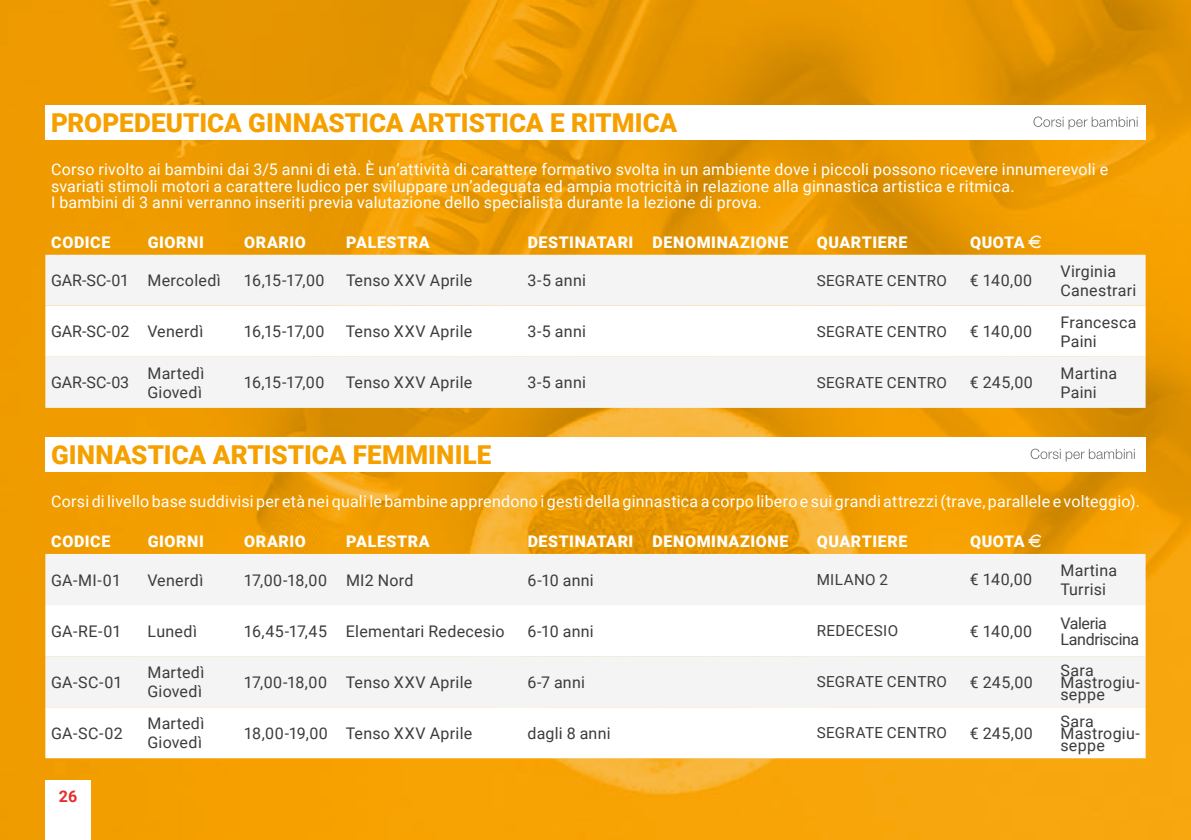
<style>
.page{position:relative;width:1191px;height:840px;background:#fff}
.page>*{position:absolute;margin:0;border:0;box-sizing:border-box;transform-origin:0 0}
.t1{font:900 26px "Roboto";color:#f6a000}
.t2{font:16px/19.2px "Roboto";letter-spacing:.015em;color:#3c3c3b}
.t3{font:16px/16px "Roboto";letter-spacing:.015em;color:#fff}
.t4{font:900 16px "Roboto";letter-spacing:.035em;color:#fff}
.t5{font:16px/16px "Roboto";letter-spacing:-.025em;color:#3c3c3b}
.t6{font:700 16px "Roboto";color:#e62d2d}
.t7{font:15.2px "Roboto";letter-spacing:.025em;color:#3c3c3b}
.s1{font-family:"Euro font";font-weight:400}
</style>
<div class="page">
<img style="left:0;top:0;width:1191px;height:839px">
<div style="left:45px;top:437px;width:1100px;height:34px;background:#fff"></div>
<div style="left:45px;top:553px;width:1100px;height:51px;background:#f4f4f4"></div>
<svg style="left:45px;top:604px;width:1100px;height:153px"></svg>
<svg style="left:1030px;top:448px;width:104px;height:13px"></svg>
<div style="left:45px;top:105px;width:1100px;height:34px;background:#fff"></div>
<div style="left:45px;top:254px;width:1100px;height:153px;background:#f4f4f4"></div>
<svg style="left:45px;top:305px;width:1100px;height:51px"></svg>
<svg style="left:1033px;top:116px;width:104px;height:13px"></svg>
<div style="left:45px;top:780px;width:46px;height:59px;background:#fff"></div>
<h1 class="t1" style="left:51px;top:105px;width:628px">PROPEDEUTICA GINNASTICA ARTISTICA E RITMICA</h1>
<p class="t3" style="left:51px;top:161px;width:1058px">Corso rivolto ai bambini dai 3/5 anni di età. È un’attività di carattere formativo svolta in un ambiente dove i piccoli possono ricevere innumerevoli e svariati stimoli motori a carattere ludico per sviluppare un’adeguata ed ampia motricità in relazione alla ginnastica artistica e ritmica.<br>I bambini di 3 anni verranno inseriti previa valutazione dello specialista durante la lezione di prova.</p>
<p class="t4" style="left:51px;top:231px;width:60px">CODICE</p>
<p class="t4" style="left:148px;top:231px;width:58px">GIORNI</p>
<p class="t4" style="left:244px;top:231px;width:63px">ORARIO</p>
<p class="t4" style="left:346px;top:231px;width:85px">PALESTRA</p>
<p class="t4" style="left:528px;top:231px;width:262px">DESTINATARI DENOMINAZIONE</p>
<p class="t4" style="left:817px;top:231px;width:92px">QUARTIERE</p>
<p class="t4" style="left:970px;top:231px;width:74px">QUOTA <span class="s1">K</span></p>
<p class="t2" style="left:51px;top:270px;width:171px">GAR-SC-01 Mercoledì</p>
<p class="t2" style="left:244px;top:270px;width:82px">16,15-17,00</p>
<p class="t2" style="left:346px;top:270px;width:128px">Tenso XXV Aprile</p>
<p class="t2" style="left:527px;top:270px;width:60px">3-5 anni</p>
<p class="t7" style="left:816px;top:270px;width:132px">SEGRATE CENTRO</p>
<p class="t2" style="left:969px;top:270px;width:64px">€ 140,00</p>
<p class="t2" style="left:1060px;top:260px;width:77px">Virginia<br>Canestrari</p>
<p class="t2" style="left:51px;top:321px;width:154px">GAR-SC-02 Venerdì</p>
<p class="t2" style="left:244px;top:321px;width:82px">16,15-17,00</p>
<p class="t2" style="left:346px;top:321px;width:128px">Tenso XXV Aprile</p>
<p class="t2" style="left:527px;top:321px;width:60px">3-5 anni</p>
<p class="t7" style="left:816px;top:321px;width:132px">SEGRATE CENTRO</p>
<p class="t2" style="left:969px;top:321px;width:64px">€ 140,00</p>
<p class="t2" style="left:1060px;top:311px;width:77px">Francesca<br>Paini</p>
<p class="t2" style="left:51px;top:372px;width:80px">GAR-SC-03</p>
<p class="t2" style="left:147px;top:362px;width:59px">Martedì<br>Giovedì</p>
<p class="t2" style="left:244px;top:372px;width:82px">16,15-17,00</p>
<p class="t2" style="left:346px;top:372px;width:128px">Tenso XXV Aprile</p>
<p class="t2" style="left:527px;top:372px;width:60px">3-5 anni</p>
<p class="t7" style="left:816px;top:372px;width:132px">SEGRATE CENTRO</p>
<p class="t2" style="left:969px;top:372px;width:65px">€ 245,00</p>
<p class="t2" style="left:1060px;top:362px;width:58px">Martina<br>Paini</p>
<h1 class="t1" style="left:51px;top:436px;width:442px">GINNASTICA ARTISTICA FEMMINILE</h1>
<p class="t3" style="left:51px;top:492px;width:1090px">Corsi di livello base suddivisi per età nei quali le bambine apprendono i gesti della ginnastica a corpo libero e sui grandi attrezzi (trave, parallele e volteggio).</p>
<p class="t4" style="left:51px;top:530px;width:60px">CODICE</p>
<p class="t4" style="left:148px;top:530px;width:58px">GIORNI</p>
<p class="t4" style="left:244px;top:530px;width:63px">ORARIO</p>
<p class="t4" style="left:346px;top:530px;width:85px">PALESTRA</p>
<p class="t4" style="left:528px;top:530px;width:262px">DESTINATARI DENOMINAZIONE</p>
<p class="t4" style="left:817px;top:530px;width:92px">QUARTIERE</p>
<p class="t4" style="left:970px;top:530px;width:74px">QUOTA <span class="s1">K</span></p>
<p class="t2" style="left:51px;top:569px;width:71px">GA-MI-01</p>
<p class="t2" style="left:147px;top:569px;width:57px">Venerdì</p>
<p class="t2" style="left:244px;top:569px;width:171px">17,00-18,00 MI2 Nord</p>
<p class="t2" style="left:527px;top:569px;width:68px">6-10 anni</p>
<p class="t7" style="left:816px;top:568px;width:73px">MILANO 2</p>
<p class="t2" style="left:969px;top:569px;width:64px">€ 140,00</p>
<p class="t2" style="left:1060px;top:559px;width:58px">Martina<br>Turrisi</p>
<p class="t2" style="left:51px;top:620px;width:72px">GA-RE-01</p>
<p class="t2" style="left:147px;top:620px;width:51px">Lunedì</p>
<p class="t2" style="left:244px;top:620px;width:262px">16,45-17,45 Elementari Redecesio</p>
<p class="t2" style="left:527px;top:620px;width:68px">6-10 anni</p>
<p class="t7" style="left:816px;top:620px;width:83px">REDECESIO</p>
<p class="t2" style="left:969px;top:620px;width:64px">€ 140,00</p>
<p class="t5" style="left:1060px;top:614px;width:80px">Valeria<br>Landriscina</p>
<p class="t2" style="left:51px;top:671px;width:73px">GA-SC-01</p>
<p class="t2" style="left:147px;top:661px;width:59px">Martedì<br>Giovedì</p>
<p class="t2" style="left:244px;top:671px;width:230px">17,00-18,00 Tenso XXV Aprile</p>
<p class="t2" style="left:527px;top:671px;width:59px">6-7 anni</p>
<p class="t7" style="left:816px;top:671px;width:132px">SEGRATE CENTRO</p>
<p class="t2" style="left:969px;top:671px;width:65px">€ 245,00</p>
<p class="t2" style="left:1060px;top:663px;width:81px;line-height:12px">Sara<br>Mastrogiu&shy;seppe</p>
<p class="t2" style="left:51px;top:722px;width:73px">GA-SC-02</p>
<p class="t2" style="left:147px;top:712px;width:59px">Martedì<br>Giovedì</p>
<p class="t2" style="left:244px;top:722px;width:230px">18,00-19,00 Tenso XXV Aprile</p>
<p class="t2" style="left:527px;top:722px;width:85px">dagli 8 anni</p>
<p class="t7" style="left:816px;top:722px;width:132px">SEGRATE CENTRO</p>
<p class="t2" style="left:969px;top:722px;width:65px">€ 245,00</p>
<p class="t6" style="left:59px;top:784px;width:20px">26</p>
<p class="t2" style="left:1060px;top:714px;width:81px;line-height:12px">Sara<br>Mastrogiu&shy;seppe</p>
</div>
